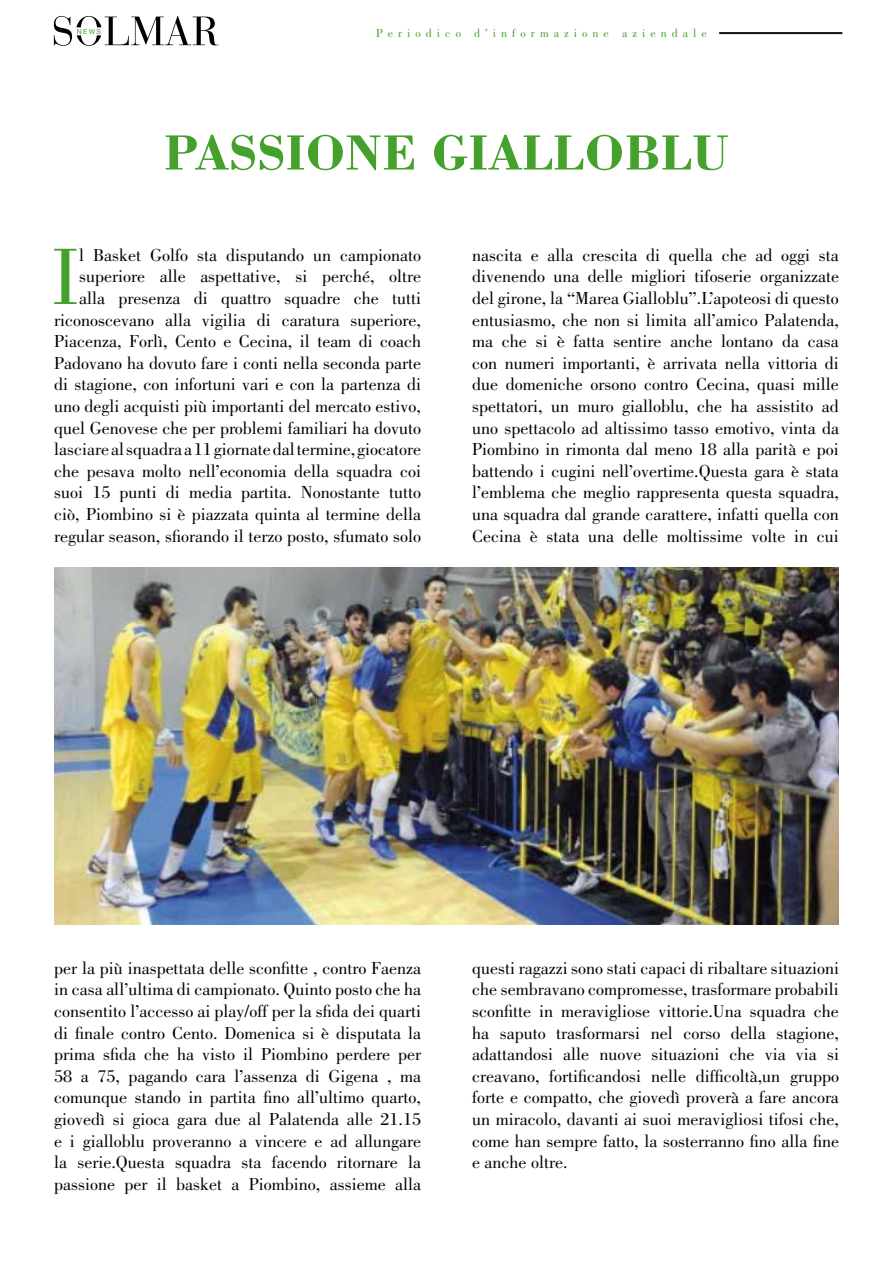
<style>
.page{position:relative;width:893px;height:1263px;background:#fff}
.page>*{position:absolute;margin:0;border:0;box-sizing:border-box;transform-origin:0 0}
.t1{font:82.65px "Bodoni";color:#44a12b}
.t2{font:700 51px "Bodoni";color:#44a12b}
.t3{font:18px/21.6px "Bodoni";color:#000;text-align:justify}
.t4{font:12px "Bodoni";letter-spacing:.42em;color:#44a12b}
.t5{font:6.9px "Helvetica Neue";color:#44a12b}
</style>
<div class="page">
<hr style="left:719px;top:33px;width:123px;height:1px;background:#000">
<hr style="left:719px;top:32px;width:123px;height:1px;background:#000">
<svg style="left:54px;top:16px;width:164px;height:30px"></svg>
<img style="left:54px;top:567px;width:785px;height:358px">
<p class="t5" style="left:77px;top:27px;width:26px">NEWS</p>
<p class="t4" style="left:376px;top:26px;width:332px">Periodico d’informazione aziendale</p>
<h2 class="t2" style="left:164px;top:121px;width:567px">PASSIONE GIALLOBLU</h2>
<p class="t3" style="left:54px;top:244px;width:368px;text-align:right">l Basket Golfo sta disputando un campionato superiore alle aspettative, si perché, oltre alla presenza di quattro squadre che tutti riconoscevano alla vigilia di caratura superiore, Piacenza, Forlì, Cento e Cecina, il team di coach Padovano ha dovuto fare i conti nella seconda parte di stagione, con infortuni vari e con la partenza di uno degli acquisti più importanti del mercato estivo, quel Genovese che per problemi familiari ha dovuto lasciare al squadra a 11 giornate dal termine, giocatore che pesava molto nell’economia della squadra coi suoi 15 punti di media partita. Nonostante tutto ciò, Piombino si è piazzata quinta al termine della regular season, sfiorando il terzo posto, sfumato solo</p>
<h1 class="t1" style="left:52px;top:231px;width:29px">I</h1>
<p class="t3" style="left:472px;top:244px;width:368px">nascita e alla crescita di quella che ad oggi sta divenendo una delle migliori tifoserie organizzate del girone, la “Marea Gialloblu”.L’apoteosi di questo entusiasmo, che non si limita all’amico Palatenda, ma che si è fatta sentire anche lontano da casa con numeri importanti, è arrivata nella vittoria di due domeniche orsono contro Cecina, quasi mille spettatori, un muro gialloblu, che ha assistito ad uno spettacolo ad altissimo tasso emotivo, vinta da Piombino in rimonta dal meno 18 alla parità e poi battendo i cugini nell’overtime.Questa gara è stata l’emblema che meglio rappresenta questa squadra, una squadra dal grande carattere, infatti quella con Cecina è stata una delle moltissime volte in cui</p>
<p class="t3" style="left:54px;top:957px;width:368px">per la più inaspettata delle sconfitte , contro Faenza in casa all’ultima di campionato. Quinto posto che ha consentito l’accesso ai play/off per la sfida dei quarti di finale contro Cento. Domenica si è disputata la prima sfida che ha visto il Piombino perdere per 58 a 75, pagando cara l’assenza di Gigena , ma comunque stando in partita fino all’ultimo quarto, giovedì si gioca gara due al Palatenda alle 21.15 e i gialloblu proveranno a vincere e ad allungare la serie.Questa squadra sta facendo ritornare la passione per il basket a Piombino, assieme alla</p>
<p class="t3" style="left:472px;top:957px;width:368px">questi ragazzi sono stati capaci di ribaltare situazioni che sembravano compromesse, trasformare probabili sconfitte in meravigliose vittorie.Una squadra che ha saputo trasformarsi nel corso della stagione, adattandosi alle nuove situazioni che via via si creavano, fortificandosi nelle difficoltà,un gruppo forte e compatto, che giovedì proverà a fare ancora un miracolo, davanti ai suoi meravigliosi tifosi che, come han sempre fatto, la sosterranno fino alla fine e anche oltre.</p>
</div>
